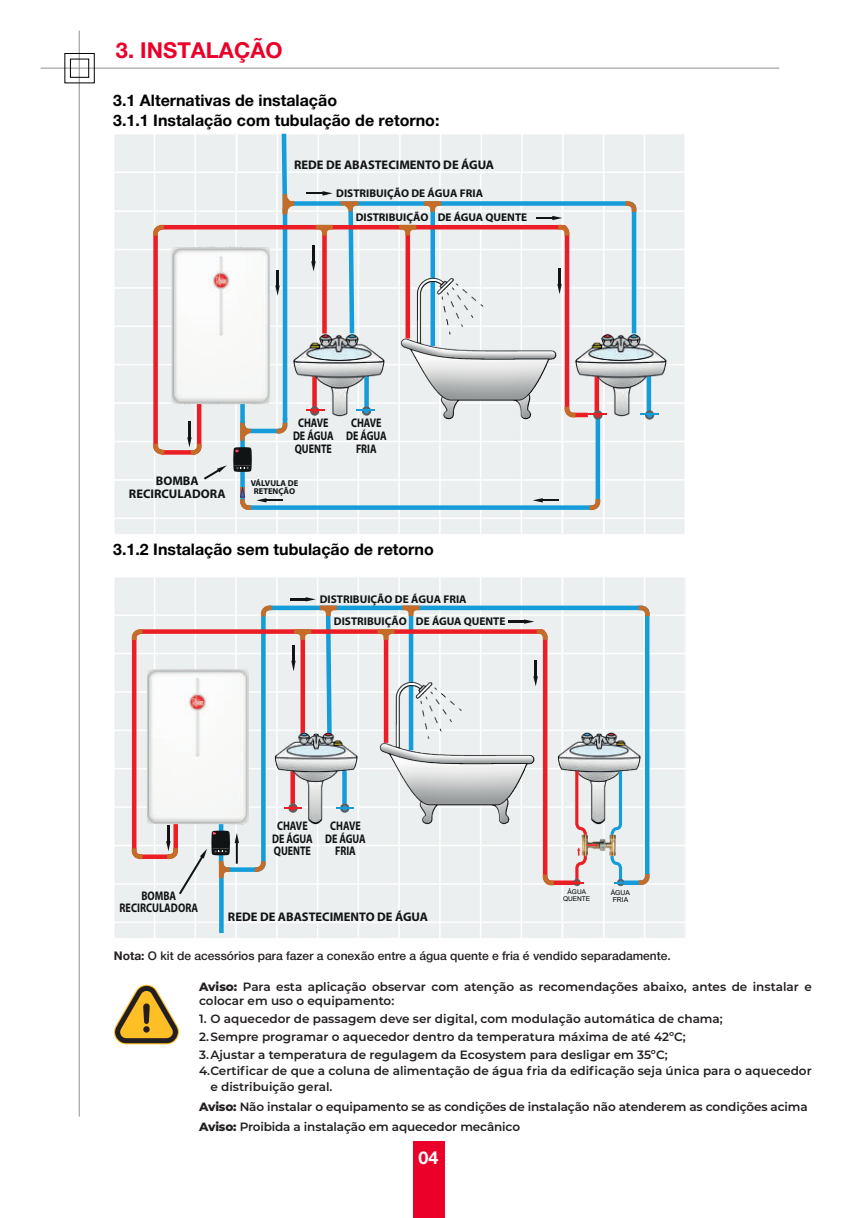
<style>
.page{position:relative;width:852px;height:1218px;background:#fff}
.page>*{position:absolute;margin:0;border:0;box-sizing:border-box;transform-origin:0 0}
.t1{font:700 22px "Helvetica Neue";color:#eb0029}
.t2{font:700 18px "Helvetica Neue";color:#fff}
.t3{font:700 16px/20px "Helvetica Neue";color:#000001}
.t4{font:700 12.6px/22.6px "Myriad Pro";color:#111314}
.t5{font:700 12.6px/12.6px "Myriad Pro";color:#111314;text-align:center;scale:.8 1}
.t6{font:700 12.6px/12.6px "Myriad Pro";color:#111314;text-align:center;scale:.81 1}
.t7{font:600 12px/18px "Montserrat";color:#231f20}
.t8{font:500 12px "Helvetica Neue";color:#231f20}
.t9{font:12px "Minion Pro";color:#231f20}
.t10{font:700 11.2px/24.6px "Myriad Pro";color:#111314}
.t11{font:700 8.4px/8.4px "Myriad Pro";color:#111314;text-align:center}
.t12{font:6.8px/7px "Arial";color:#000}
.t13{font:6.6px/7px "Arial";color:#000;text-align:center}
.s1{font-weight:700}
.s2{font-weight:800}
</style>
<div class="page">
<hr style="left:41px;top:68px;width:738px;height:1px;background:#8e9091">
<hr style="left:79px;top:31px;width:1px;height:1086px;background:#8e9091">
<div style="left:70px;top:59px;width:19px;height:19px;border:1px solid #000001"></div>
<div style="left:64px;top:53px;width:31px;height:30px;border:1px solid #000001"></div>
<div style="left:412px;top:1141px;width:32px;height:77px;background:#eb0029"></div>
<div style="left:115px;top:577px;width:569px;height:361px;background:#ebefef"></div>
<svg style="left:216px;top:603px;width:435px;height:284px;background:#ccdfe6"></svg>
<div style="left:408px;top:608px;width:5px;height:142px;background:#149dd9"></div>
<svg style="left:130px;top:627px;width:452px;height:260px;background:#e7e2e4"></svg>
<svg style="left:542px;top:875px;width:12px;height:11px"></svg>
<svg style="left:261px;top:605px;width:11px;height:12px"></svg>
<svg style="left:638px;top:606px;width:12px;height:11px"></svg>
<svg style="left:638px;top:874px;width:11px;height:11px"></svg>
<svg style="left:132px;top:848px;width:11px;height:11px"></svg>
<svg style="left:402px;top:606px;width:18px;height:11px"></svg>
<svg style="left:533px;top:661px;width:5px;height:4px"></svg>
<img style="left:365px;top:665px;width:183px;height:183px">
<svg style="left:409px;top:683px;width:5px;height:3px"></svg>
<div style="left:383px;top:636px;width:5px;height:107px;background:#eb1e25"></div>
<svg style="left:255px;top:861px;width:11px;height:11px"></svg>
<svg style="left:132px;top:629px;width:11px;height:11px"></svg>
<svg style="left:504px;top:619px;width:44px;height:21px"></svg>
<svg style="left:290px;top:597px;width:47px;height:131px;background:#cfcbcf"></svg>
<svg style="left:377px;top:629px;width:18px;height:11px"></svg>
<svg style="left:219px;top:902px;width:4px;height:31px"></svg>
<svg style="left:166px;top:826px;width:73px;height:76px;background:#c8caca"></svg>
<img style="left:274px;top:728px;width:84px;height:101px">
<svg style="left:608px;top:768px;width:16px;height:72px"></svg>
<hr style="left:575px;top:771px;width:3px;height:53px;background:#eb1e25">
<svg style="left:608px;top:853px;width:19px;height:34px"></svg>
<img style="left:598px;top:834px;width:18px;height:23px">
<svg style="left:570px;top:821px;width:28px;height:66px;background:#e1cac7"></svg>
<svg style="left:113px;top:984px;width:66px;height:61px"></svg>
<svg style="left:143px;top:1026px;width:7px;height:7px"></svg>
<img style="left:147px;top:669px;width:102px;height:155px">
<img style="left:114px;top:134px;width:570px;height:40px">
<svg style="left:280px;top:199px;width:358px;height:226px;background:#cbe3ec"></svg>
<svg style="left:625px;top:201px;width:11px;height:11px"></svg>
<div style="left:430px;top:204px;width:5px;height:142px;background:#149dd9"></div>
<svg style="left:424px;top:201px;width:17px;height:11px"></svg>
<svg style="left:279px;top:133px;width:17px;height:85px"></svg>
<svg style="left:151px;top:223px;width:441px;height:234px;background:#e1d9db"></svg>
<svg style="left:153px;top:225px;width:11px;height:11px"></svg>
<svg style="left:306px;top:164px;width:55px;height:164px;background:#d8d5d9"></svg>
<svg style="left:399px;top:225px;width:17px;height:11px"></svg>
<svg style="left:536px;top:216px;width:33px;height:78px;background:#e0c5c4"></svg>
<svg style="left:153px;top:444px;width:11px;height:10px"></svg>
<img style="left:574px;top:328px;width:93px;height:93px">
<img style="left:292px;top:328px;width:93px;height:50px">
<img style="left:171px;top:247px;width:99px;height:157px">
<svg style="left:187px;top:378px;width:421px;height:134px;background:#dae0e2"></svg>
<h1 class="t1" style="left:116px;top:33px;width:168px">3. INSTALAÇÃO</h1>
<h3 class="t3" style="left:113px;top:91px;width:327px">3.1 Alternativas de instalação<br>3.1.1 Instalação com tubulação de retorno:</h3>
<p class="t4" style="left:379px;top:153px;width:143px;text-indent:-41px">TUBO D ÁGUA FRIA<br>TUBO DE AGUA QUENTE</p>
<p class="t4" style="left:294px;top:153px;width:201px">REDE DE ABASTECIMENTO DE ÁGUA</p>
<p class="t10" style="left:355px;top:180px;width:173px;text-indent:-19px">DISTRIBUIÇÃO DE ÁGUA FRIA<br>DISTRIBUIÇÃO DE ÁGUA QUENTE</p>
<p class="t4" style="left:129px;top:474px;width:98px;line-height:12.6px;text-align:center">BOMBA<br>RECIRCULADORA</p>
<p class="t5" style="left:297px;top:413px;width:48px">QUENTE</p>
<p class="t5" style="left:293px;top:417px;width:52px">CHAVE<br>DE ÁGUA<br>QUENTE</p>
<p class="t11" style="left:260px;top:429px;width:64px">VALVULA CHECK</p>
<p class="t11" style="left:250px;top:479px;width:49px">VÁLVULA DE<br>RETENÇÃO</p>
<p class="t5" style="left:358px;top:413px;width:27px">FRIA</p>
<p class="t5" style="left:346px;top:417px;width:52px">CHAVE<br>DE ÁGUA<br>FRIA</p>
<h3 class="t3" style="left:113px;top:540px;width:322px">3.1.2 Instalação sem tubulação de retorno</h3>
<p class="t4" style="left:355px;top:586px;width:143px;text-indent:-25px">TUBO DE ÁGUA FRIA<br>TUBO DE AGUA QUENTE</p>
<p class="t10" style="left:334px;top:587px;width:173px;line-height:22.2px;text-indent:-14px">DISTRIBUIÇÃO DE ÁGUA FRIA<br>DISTRIBUIÇÃO DE ÁGUA QUENTE</p>
<p class="t5" style="left:272px;top:819px;width:52px">CHAVE<br>DE ÁGUA<br>QUENTE</p>
<p class="t5" style="left:325px;top:819px;width:52px">CHAVE<br>DE ÁGUA<br>FRIA</p>
<p class="t13" style="left:562px;top:889px;width:29px">ÁGUA<br>QUENTE</p>
<p class="t6" style="left:119px;top:889px;width:98px">BOMBA<br>RECIRCULADORA</p>
<p class="t12" style="left:610px;top:889px;width:21px">ÁGUA<br>FRIA</p>
<p class="t4" style="left:228px;top:905px;width:201px">REDE DE ABASTECIMENTO DE ÁGUA</p>
<p class="t8" style="left:114px;top:946px;width:558px"><span class="s1">Nota:</span> O kit de acessórios para fazer a conexão entre a água quente e fria é vendido separadamente.</p>
<p class="t7" style="left:199px;top:979px;width:614px;line-height:14.4px"><span class="s2">Aviso:</span> Para esta aplicação observar com atenção as recomendações abaixo, antes de instalar e colocar em uso o equipamento:</p>
<p class="t7" style="left:199px;top:1009px;width:525px">1. O aquecedor de passagem deve ser digital, com modulação automática de chama;<br>2.Sempre programar o aquecedor dentro da temperatura máxima de até 42ºC;<br>3.Ajustar a temperatura de regulagem da Ecosystem para desligar em 35ºC;</p>
<p class="t7" style="left:210px;top:1062px;width:602px;line-height:16px;text-indent:-11px">4.Certificar de que a coluna de alimentação de água fria da edificação seja única para o aquecedor e distribuição geral.</p>
<p class="t7" style="left:199px;top:1096px;width:610px;line-height:20px"><span class="s2">Aviso:</span> Não instalar o equipamento se as condições de instalação não atenderem as condições acima<br><span class="s2">Aviso:</span> Proibida a instalação em aquecedor mecânico</p>
<p class="t9" style="left:204px;top:987px;width:30px">ESTA</p>
<p class="t9" style="left:329px;top:1032px;width:21px">SER</p>
<p class="t9" style="left:568px;top:1047px;width:24px">ATÉ</p>
<p class="t9" style="left:249px;top:1075px;width:64px">A COLUNA</p>
<h2 class="t2" style="left:418px;top:1143px;width:22px">04</h2>
</div>
